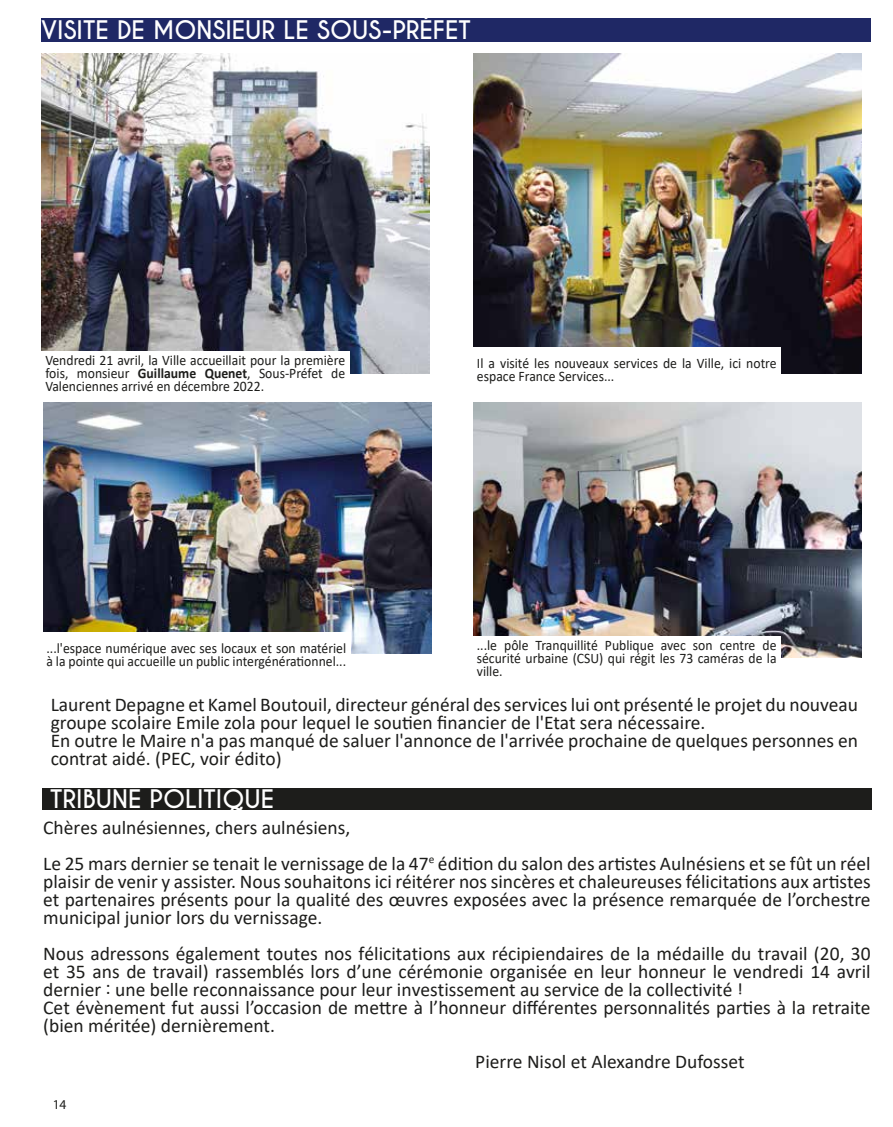
<style>
.page{position:relative;width:893px;height:1127px;background:#fff}
.page>*{position:absolute;margin:0;border:0;box-sizing:border-box;transform-origin:0 0}
.t1{font:700 24px "Caviar Dreams";color:#fff}
.t2{font:19.5px/18px "Calibri";color:#1d1d1b}
.t3{font:14.55px/12.9px "Calibri";color:#1d1d1b;text-align:justify;scale:.94 1}
.t4{font:13.5px "Myriad Pro";color:#1d1d1b}
.s1{font-weight:700}
</style>
<div class="page">
<div style="left:42px;top:788px;width:829px;height:21px;background:#1d1d1b"></div>
<div style="left:41px;top:18px;width:829px;height:23px;background:#1f2865"></div>
<img style="left:41px;top:54px;width:388px;height:320px">
<div style="left:41px;top:351px;width:309px;height:43px;background:#fff"></div>
<img style="left:474px;top:54px;width:388px;height:320px">
<div style="left:473px;top:347px;width:308px;height:44px;background:#fff"></div>
<img style="left:43px;top:402px;width:388px;height:252px">
<div style="left:42px;top:632px;width:309px;height:43px;background:#fff"></div>
<img style="left:474px;top:402px;width:388px;height:256px">
<div style="left:472px;top:636px;width:309px;height:44px;background:#fff"></div>
<p class="t1" style="left:41px;top:15px;width:431px">VISITE DE MONSIEUR LE SOUS-PRÉFET</p>
<p class="t3" style="left:45px;top:353px;width:320px">Vendredi 21 avril, la Ville accueillait pour la première fois, monsieur <span class="s1">Guillaume Quenet</span>, Sous-Préfet de Valenciennes arrivé en décembre 2022.</p>
<p class="t3" style="left:477px;top:357px;width:320px">Il a visité les nouveaux services de la Ville, ici notre espace France Services...</p>
<p class="t3" style="left:46px;top:641px;width:320px">...l'espace numérique avec ses locaux et son matériel à la pointe qui accueille un public intergénérationnel...</p>
<p class="t3" style="left:477px;top:639px;width:320px">...le pôle Tranquillité Publique avec son centre de sécurité urbaine (CSU) qui régit les 73 caméras de la ville.</p>
<p class="t2" style="left:51px;top:695px;width:809px">Laurent Depagne et Kamel Boutouil, directeur général des services lui ont présenté le projet du nouveau groupe scolaire Emile zola pour lequel le soutien financier de l'Etat sera nécessaire.<br>En outre le Maire n'a pas manqué de saluer l'annonce de l'arrivée prochaine de quelques personnes en contrat aidé. (PEC, voir édito)</p>
<p class="t1" style="left:50px;top:784px;width:225px">TRIBUNE POLITIQUE</p>
<p class="t2" style="left:43px;top:809px;width:829px;line-height:36px">Chères aulnésiennes, chers aulnésiens,<br>Le 25 mars dernier se tenait le vernissage de la 47<sup>e</sup> édition du salon des artistes Aulnésiens et se fût un réel</p>
<p class="t2" style="left:43px;top:872px;width:829px;text-align:justify">plaisir de venir y assister. Nous souhaitons ici réitérer nos sincères et chaleureuses félicitations aux artistes et partenaires présents pour la qualité des œuvres exposées avec la présence remarquée de l’orchestre municipal junior lors du vernissage.</p>
<p class="t2" style="left:43px;top:944px;width:829px">Nous adressons également toutes nos félicitations aux récipiendaires de la médaille du travail (20, 30 et 35 ans de travail) rassemblés lors d’une cérémonie organisée en leur honneur le vendredi 14 avril dernier : une belle reconnaissance pour leur investissement au service de la collectivité !<br>Cet évènement fut aussi l’occasion de mettre à l’honneur différentes personnalités parties à la retraite (bien méritée) dernièrement.</p>
<p class="t2" style="left:475px;top:1052px;width:271px">Pierre Nisol et Alexandre Dufosset</p>
<p class="t4" style="left:53px;top:1096px;width:15px">14</p>
</div>
